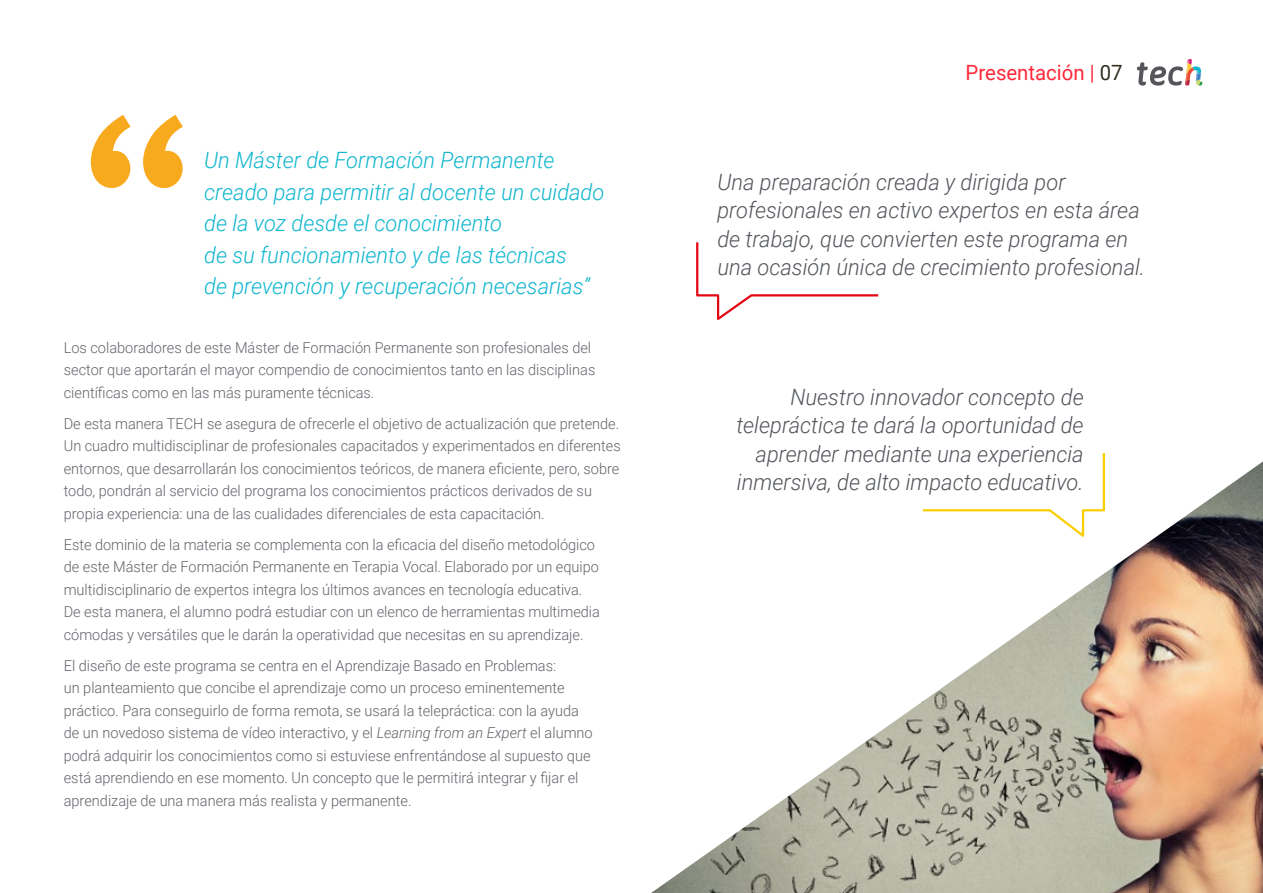
<style>
.page{position:relative;width:1263px;height:893px;background:#fff}
.page>*{position:absolute;margin:0;border:0;box-sizing:border-box;transform-origin:0 0}
.t1{font:italic 300 22.5px/28.5px "Roboto";color:#52555b;text-align:right}
.t2{font:italic 300 22.5px/31.5px "Roboto";color:#0fb6cf}
.t3{font:21px "Roboto";color:#ff293a}
.t4{font:300 15px/22.5px "Roboto";color:#61646a}
.s1{font-style:italic}
.s2{color:#312e20}
</style>
<div class="page">
<svg style="left:91px;top:115px;width:92px;height:73px"></svg>
<svg style="left:696px;top:242px;width:183px;height:78px"></svg>
<img style="left:651px;top:461px;width:612px;height:432px">
<svg style="left:1137px;top:59px;width:65px;height:27px"></svg>
<h1 class="t2" style="left:204px;top:144px;width:402px">Un Máster de Formación Permanente creado para permitir al docente un cuidado de la voz desde el conocimiento<br>de su funcionamiento y de las técnicas<br>de prevención y recuperación necesarias”</h1>
<p class="t4" style="left:64px;top:335px;width:533px">Los colaboradores de este Máster de Formación Permanente son profesionales del sector que aportarán el mayor compendio de conocimientos tanto en las disciplinas científicas como en las más puramente técnicas.</p>
<p class="t4" style="left:64px;top:411px;width:558px">De esta manera TECH se asegura de ofrecerle el objetivo de actualización que pretende.<br>Un cuadro multidisciplinar de profesionales capacitados y experimentados en diferentes entornos, que desarrollarán los conocimientos teóricos, de manera eficiente, pero, sobre todo, pondrán al servicio del programa los conocimientos prácticos derivados de su propia experiencia: una de las cualidades diferenciales de esta capacitación.</p>
<p class="t4" style="left:64px;top:532px;width:538px">Este dominio de la materia se complementa con la eficacia del diseño metodológico de este Máster de Formación Permanente en Terapia Vocal. Elaborado por un equipo multidisciplinario de expertos integra los últimos avances en tecnología educativa.<br>De esta manera, el alumno podrá estudiar con un elenco de herramientas multimedia cómodas y versátiles que le darán la operatividad que necesitas en su aprendizaje.</p>
<p class="t4" style="left:64px;top:653px;width:530px">El diseño de este programa se centra en el Aprendizaje Basado en Problemas:<br>un planteamiento que concibe el aprendizaje como un proceso eminentemente práctico. Para conseguirlo de forma remota, se usará la telepráctica: con la ayuda de un novedoso sistema de vídeo interactivo, y el <span class="s1">Learning from an Expert</span> el alumno podrá adquirir los conocimientos como si estuviese enfrentándose al supuesto que está aprendiendo en ese momento. Un concepto que le permitirá integrar y fijar el aprendizaje de una manera más realista y permanente.</p>
<h2 class="t3" style="left:966px;top:57px;width:159px">Presentación | <span class="s2">07</span></h2>
<h1 class="t1" style="left:717px;top:167px;width:429px;text-align:left">Una preparación creada y dirigida por profesionales en activo expertos en esta área de trabajo, que convierten este programa en una ocasión única de crecimiento profesional.</h1>
<h1 class="t1" style="left:736px;top:381px;width:349px">Nuestro innovador concepto de telepráctica te dará la oportunidad de aprender mediante una experiencia inmersiva, de alto impacto educativo.</h1>
</div>
